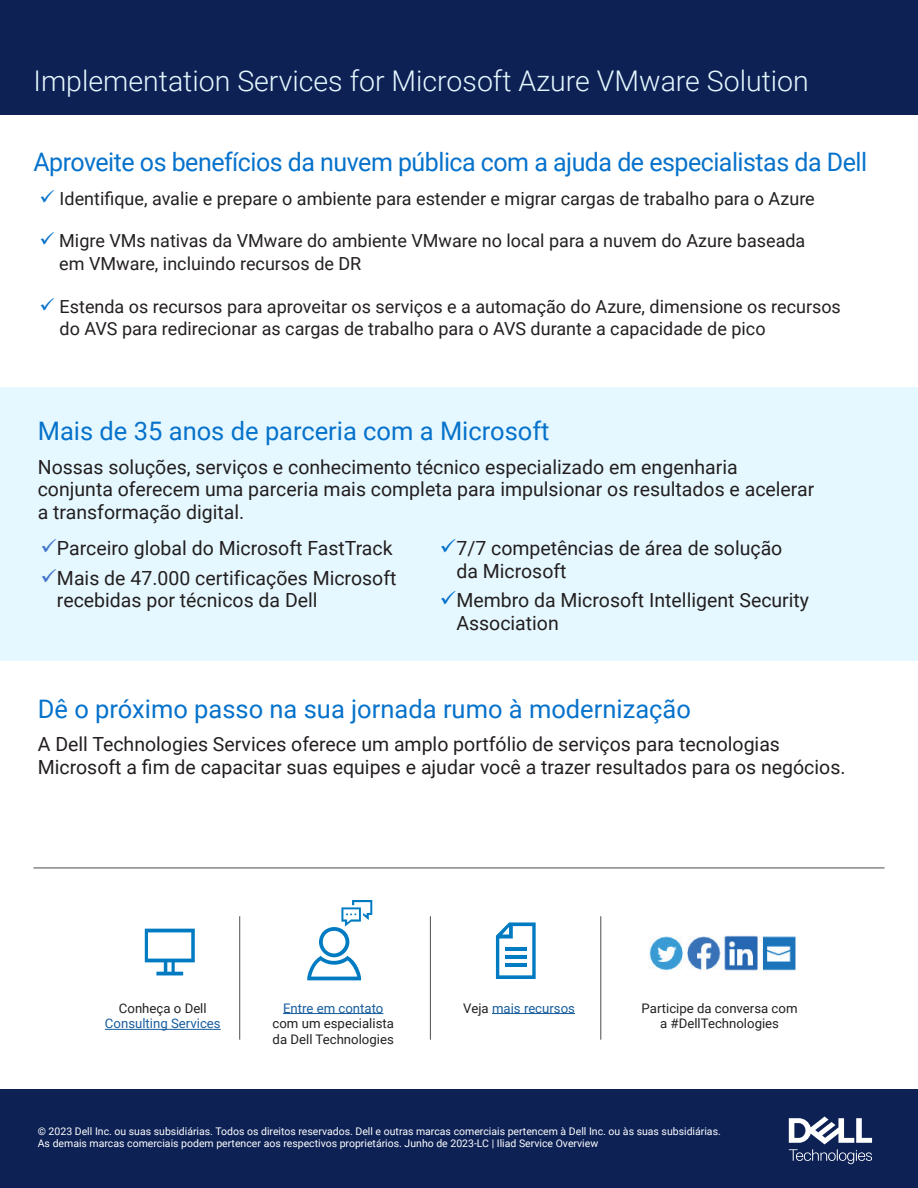
<style>
.page{position:relative;width:918px;height:1188px;background:#fff}
.page>*{position:absolute;margin:0;border:0;box-sizing:border-box;transform-origin:0 0}
.Body_Headline{font:300 28.5px "Roboto";color:#e5f8ff}
.Body_Text{font:25.5px "Roboto";letter-spacing:-.005em;color:#0672cb}
.Body_Text-2{font:19.5px/22.5px "Roboto";color:#231f20}
.Body_Text-3{font:18px/22.5px "Roboto";color:#231f20}
.Body_Copy{font:13.2px/15.8px "Roboto";color:#231f20;text-align:center}
.Body_Copy-2{font:13.2px/15.8px "Roboto";color:#175d9e;text-align:center}
.t1{font:10.5px/12px "Roboto";color:#fff}
.s1{color:#0672cb}
.s2{color:#4275ca}
.s3{color:#231f20}
.s4{color:#175d9e}
</style>
<div class="page">
<div style="left:0;top:388px;width:918px;height:273px;background:#e5f8ff"></div>
<div style="left:0;top:1090px;width:918px;height:98px;background:#0d2155"></div>
<svg style="left:789px;top:1117px;width:83px;height:47px"></svg>
<div style="left:0;top:0;width:918px;height:115px;background:#0d2155"></div>
<svg style="left:145px;top:929px;width:50px;height:46px"></svg>
<svg style="left:307px;top:900px;width:65px;height:80px"></svg>
<svg style="left:496px;top:922px;width:40px;height:57px"></svg>
<hr style="left:506px;top:947px;width:21px;height:3px;background:#007bc2">
<hr style="left:506px;top:955px;width:21px;height:4px;background:#007bc2">
<hr style="left:506px;top:963px;width:21px;height:4px;background:#007bc2">
<img style="left:649px;top:935px;width:147px;height:36px">
<hr style="left:239px;top:916px;width:1px;height:124px;background:#4b4c4d">
<hr style="left:430px;top:916px;width:1px;height:124px;background:#4b4c4d">
<hr style="left:600px;top:916px;width:1px;height:124px;background:#4b4c4d">
<hr style="left:33px;top:868px;width:852px;height:1px;background:#4b4c4d">
<hr style="left:105px;top:1029px;width:116px;height:1px;background:#175d9e">
<hr style="left:283px;top:1013px;width:100px;height:1px;background:#175d9e">
<hr style="left:492px;top:1013px;width:83px;height:1px;background:#175d9e">
<p class="Body_Headline" style="left:33px;top:61px;width:777px">Implementation Services for Microsoft Azure VMware Solution</p>
<p class="Body_Text" style="left:33px;top:144px;width:835px">Aproveite os benefícios da nuvem pública com a ajuda de especialistas da Dell</p>
<p class="Body_Text-3" style="left:39px;top:186px;width:777px"><span class="s1">✓</span> Identifique, avalie e prepare o ambiente para estender e migrar cargas de trabalho para o Azure</p>
<p class="Body_Text-3" style="left:59px;top:229px;width:748px;text-indent:-20px"><span class="s1">✓</span> Migre VMs nativas da VMware do ambiente VMware no local para a nuvem do Azure baseada em VMware, incluindo recursos de DR</p>
<p class="Body_Text-3" style="left:60px;top:294px;width:783px;text-indent:-20px"><span class="s1">✓</span> Estenda os recursos para aproveitar os serviços e a automação do Azure, dimensione os recursos do AVS para redirecionar as cargas de trabalho para o AVS durante a capacidade de pico</p>
<p class="Body_Text" style="left:38px;top:413px;width:513px">Mais de 35 anos de parceria com a Microsoft</p>
<p class="Body_Text-2" style="left:38px;top:455px;width:778px">Nossas soluções, serviços e conhecimento técnico especializado em engenharia conjunta oferecem uma parceria mais completa para impulsionar os resultados e acelerar a transformação digital.</p>
<p class="Body_Text-2" style="left:40px;top:536px;width:354px"><span class="s2">✓</span>Parceiro global do Microsoft FastTrack</p>
<p class="Body_Text-2" style="left:57px;top:566px;width:341px;text-indent:-16px"><span class="s2">✓</span>Mais de 47.000 certificações Microsoft recebidas por técnicos da Dell</p>
<p class="Body_Text-2" style="left:456px;top:536px;width:328px;text-indent:-16px"><span class="s1">✓</span>7/7 competências de área de solução da Microsoft</p>
<p class="Body_Text-2" style="left:456px;top:588px;width:354px;text-indent:-16px"><span class="s1">✓</span>Membro da Microsoft Intelligent Security<br>Association</p>
<p class="Body_Text" style="left:38px;top:691px;width:655px">Dê o próximo passo na sua jornada rumo à modernização</p>
<p class="Body_Text-2" style="left:38px;top:732px;width:809px">A Dell Technologies Services oferece um amplo portfólio de serviços para tecnologias<br>Microsoft a fim de capacitar suas equipes e ajudar você a trazer resultados para os negócios.</p>
<p class="Body_Copy-2" style="left:105px;top:1000px;width:117px"><span class="s3">Conheça o Dell<br></span>Consulting Services</p>
<p class="Body_Copy" style="left:273px;top:1000px;width:123px"><span class="s4">Entre em contato </span>com um especialista da Dell Technologies</p>
<p class="Body_Copy-2" style="left:463px;top:1000px;width:113px"><span class="s3">Veja</span> mais recursos</p>
<p class="Body_Copy" style="left:642px;top:1000px;width:157px">Participe da conversa com a #DellTechnologies</p>
<p class="t1" style="left:38px;top:1125px;width:685px">© 2023 Dell Inc. ou suas subsidiárias. Todos os direitos reservados. Dell e outras marcas comerciais pertencem à Dell Inc. ou às suas subsidiárias.<br>As demais marcas comerciais podem pertencer aos respectivos proprietários. Junho de 2023-LC | Iliad Service Overview</p>
</div>
